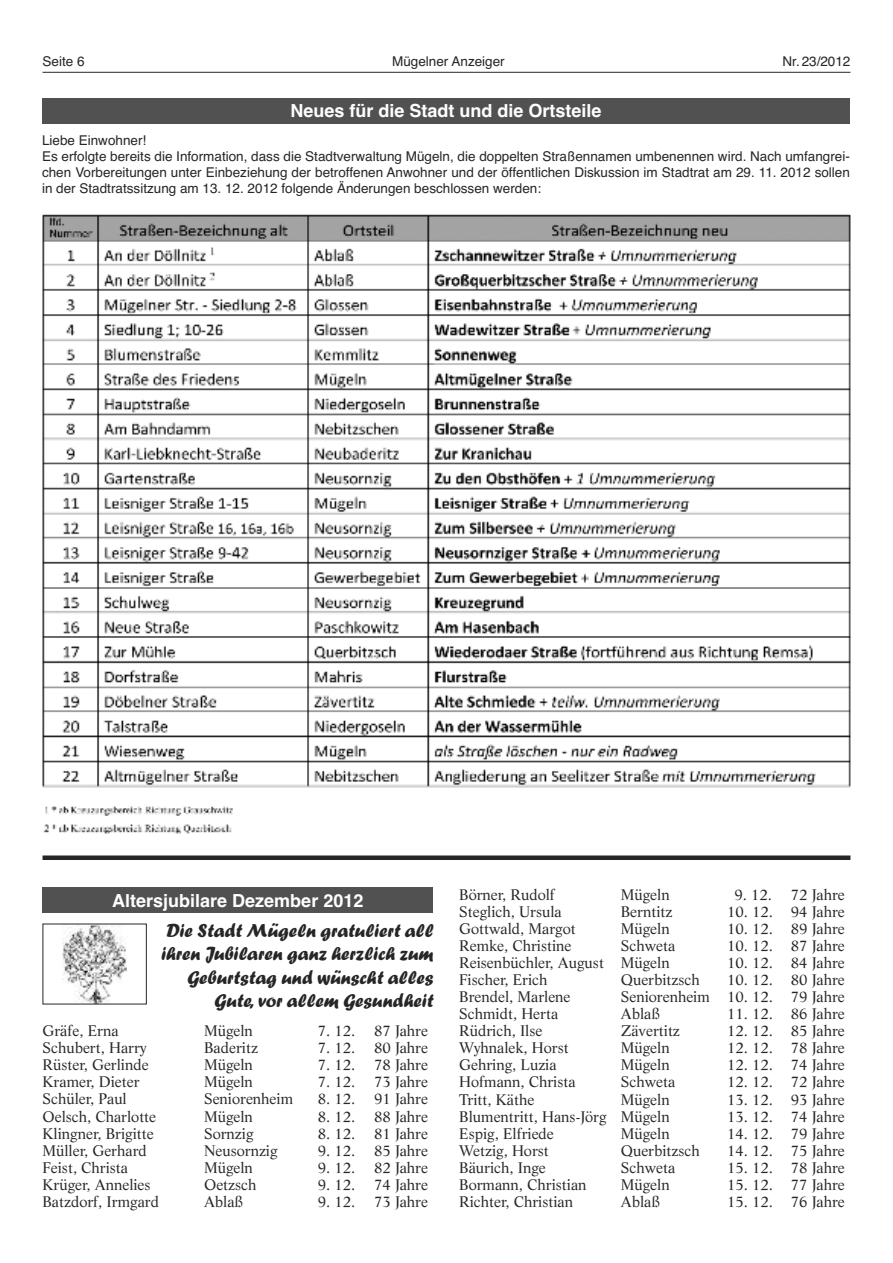
<style>
.page{position:relative;width:893px;height:1263px;background:#fff}
.page>*{position:absolute;margin:0;border:0;box-sizing:border-box;transform-origin:0 0}
.t1{font:19.5px/23.4px "Forte";color:#272627;text-align:right}
.t2{font:700 18px "Helvetica";color:#fff}
.t3{font:15px "Life";color:#272627}
.t4{font:13.5px/16.2px "Helvetica";color:#272627}
</style>
<div class="page">
<div style="left:43px;top:887px;width:390px;height:26px;background:#525152"></div>
<img style="left:62px;top:926px;width:65px;height:76px">
<hr style="left:43px;top:72px;width:807px;height:1px;background:#272627">
<div style="left:42px;top:98px;width:808px;height:25px;background:#525152"></div>
<img style="left:42px;top:214px;width:809px;height:620px">
<div style="left:43px;top:855px;width:807px;height:5px;background:#272627"></div>
<p class="t4" style="left:43px;top:53px;width:44px">Seite 6</p>
<p class="t4" style="left:392px;top:53px;width:114px">Mügelner Anzeiger</p>
<p class="t4" style="left:782px;top:53px;width:69px">Nr. 23/2012</p>
<p class="t2" style="left:290px;top:101px;width:313px">Neues für die Stadt und die Ortsteile</p>
<p class="t4" style="left:42px;top:132px;width:809px">Liebe Einwohner!<br>Es erfolgte bereits die Information, dass die Stadtverwaltung Mügeln, die doppelten Straßennamen umbenennen wird. Nach umfangrei&shy;chen Vorbereitungen unter Einbeziehung der betroffenen Anwohner und der öffentlichen Diskussion im Stadtrat am 29. 11. 2012 sollen in der Stadtratssitzung am 13. 12. 2012 folgende Änderungen beschlossen werden:</p>
<p class="t2" style="left:112px;top:890px;width:253px">Altersjubilare Dezember 2012</p>
<h1 class="t1" style="left:162px;top:920px;width:274px">Die Stadt Mügeln gratuliert all ihren Jubilaren ganz herzlich zum<br>Geburtstag und wünscht alles<br>Gute, vor allem Gesundheit</h1>
<p class="t3" style="left:43px;top:1025px;width:78px">Gräfe, Erna</p>
<p class="t3" style="left:204px;top:1025px;width:50px">Mügeln</p>
<p class="t3" style="left:318px;top:1025px;width:39px">7. 12.</p>
<p class="t3" style="left:374px;top:1025px;width:55px">87 Jahre</p>
<p class="t3" style="left:43px;top:1042px;width:106px">Schubert, Harry</p>
<p class="t3" style="left:204px;top:1042px;width:55px">Baderitz</p>
<p class="t3" style="left:318px;top:1042px;width:39px">7. 12.</p>
<p class="t3" style="left:374px;top:1042px;width:55px">80 Jahre</p>
<p class="t3" style="left:43px;top:1059px;width:108px">Rüster, Gerlinde</p>
<p class="t3" style="left:204px;top:1059px;width:50px">Mügeln</p>
<p class="t3" style="left:318px;top:1059px;width:39px">7. 12.</p>
<p class="t3" style="left:374px;top:1059px;width:55px">78 Jahre</p>
<p class="t3" style="left:43px;top:1076px;width:99px">Kramer, Dieter</p>
<p class="t3" style="left:204px;top:1076px;width:50px">Mügeln</p>
<p class="t3" style="left:318px;top:1076px;width:39px">7. 12.</p>
<p class="t3" style="left:374px;top:1076px;width:55px">73 Jahre</p>
<p class="t3" style="left:43px;top:1093px;width:86px">Schüler, Paul</p>
<p class="t3" style="left:204px;top:1093px;width:91px">Seniorenheim</p>
<p class="t3" style="left:318px;top:1093px;width:39px">8. 12.</p>
<p class="t3" style="left:374px;top:1093px;width:55px">91 Jahre</p>
<p class="t3" style="left:43px;top:1110px;width:115px">Oelsch, Charlotte</p>
<p class="t3" style="left:204px;top:1110px;width:50px">Mügeln</p>
<p class="t3" style="left:318px;top:1110px;width:39px">8. 12.</p>
<p class="t3" style="left:374px;top:1110px;width:55px">88 Jahre</p>
<p class="t3" style="left:43px;top:1127px;width:113px">Klingner, Brigitte</p>
<p class="t3" style="left:204px;top:1127px;width:51px">Sornzig</p>
<p class="t3" style="left:318px;top:1127px;width:39px">8. 12.</p>
<p class="t3" style="left:374px;top:1127px;width:55px">81 Jahre</p>
<p class="t3" style="left:43px;top:1144px;width:106px">Müller, Gerhard</p>
<p class="t3" style="left:204px;top:1144px;width:75px">Neusornzig</p>
<p class="t3" style="left:318px;top:1144px;width:39px">9. 12.</p>
<p class="t3" style="left:374px;top:1144px;width:55px">85 Jahre</p>
<p class="t3" style="left:43px;top:1161px;width:87px">Feist, Christa</p>
<p class="t3" style="left:204px;top:1161px;width:50px">Mügeln</p>
<p class="t3" style="left:318px;top:1161px;width:39px">9. 12.</p>
<p class="t3" style="left:374px;top:1161px;width:55px">82 Jahre</p>
<p class="t3" style="left:43px;top:1178px;width:110px">Krüger, Annelies</p>
<p class="t3" style="left:204px;top:1178px;width:54px">Oetzsch</p>
<p class="t3" style="left:318px;top:1178px;width:39px">9. 12.</p>
<p class="t3" style="left:374px;top:1178px;width:55px">74 Jahre</p>
<p class="t3" style="left:43px;top:1195px;width:118px">Batzdorf, Irmgard</p>
<p class="t3" style="left:204px;top:1195px;width:41px">Ablaß</p>
<p class="t3" style="left:318px;top:1195px;width:39px">9. 12.</p>
<p class="t3" style="left:374px;top:1195px;width:55px">73 Jahre</p>
<p class="t3" style="left:459px;top:889px;width:97px">Börner, Rudolf</p>
<p class="t3" style="left:621px;top:889px;width:50px">Mügeln</p>
<p class="t3" style="left:735px;top:889px;width:39px">9. 12.</p>
<p class="t3" style="left:791px;top:889px;width:55px">72 Jahre</p>
<p class="t3" style="left:459px;top:906px;width:104px">Steglich, Ursula</p>
<p class="t3" style="left:621px;top:906px;width:53px">Berntitz</p>
<p class="t3" style="left:727px;top:906px;width:119px">10. 12. 94 Jahre</p>
<p class="t3" style="left:459px;top:923px;width:118px">Gottwald, Margot</p>
<p class="t3" style="left:621px;top:923px;width:50px">Mügeln</p>
<p class="t3" style="left:727px;top:923px;width:119px">10. 12. 89 Jahre</p>
<p class="t3" style="left:459px;top:940px;width:114px">Remke, Christine</p>
<p class="t3" style="left:621px;top:940px;width:56px">Schweta</p>
<p class="t3" style="left:727px;top:940px;width:119px">10. 12. 87 Jahre</p>
<p class="t3" style="left:459px;top:957px;width:212px">Reisenbüchler, August Mügeln</p>
<p class="t3" style="left:727px;top:957px;width:119px">10. 12. 84 Jahre</p>
<p class="t3" style="left:459px;top:974px;width:90px">Fischer, Erich</p>
<p class="t3" style="left:621px;top:974px;width:81px">Querbitzsch</p>
<p class="t3" style="left:727px;top:974px;width:119px">10. 12. 80 Jahre</p>
<p class="t3" style="left:459px;top:991px;width:113px">Brendel, Marlene</p>
<p class="t3" style="left:621px;top:991px;width:225px">Seniorenheim 10. 12. 79 Jahre</p>
<p class="t3" style="left:459px;top:1008px;width:101px">Schmidt, Herta</p>
<p class="t3" style="left:621px;top:1008px;width:41px">Ablaß</p>
<p class="t3" style="left:727px;top:1008px;width:119px">11. 12. 86 Jahre</p>
<p class="t3" style="left:459px;top:1025px;width:85px">Rüdrich, Ilse</p>
<p class="t3" style="left:621px;top:1025px;width:61px">Zävertitz</p>
<p class="t3" style="left:727px;top:1025px;width:119px">12. 12. 85 Jahre</p>
<p class="t3" style="left:459px;top:1042px;width:111px">Wyhnalek, Horst</p>
<p class="t3" style="left:621px;top:1042px;width:50px">Mügeln</p>
<p class="t3" style="left:727px;top:1042px;width:119px">12. 12. 78 Jahre</p>
<p class="t3" style="left:459px;top:1059px;width:99px">Gehring, Luzia</p>
<p class="t3" style="left:621px;top:1059px;width:50px">Mügeln</p>
<p class="t3" style="left:727px;top:1059px;width:119px">12. 12. 74 Jahre</p>
<p class="t3" style="left:459px;top:1076px;width:118px">Hofmann, Christa</p>
<p class="t3" style="left:621px;top:1076px;width:56px">Schweta</p>
<p class="t3" style="left:727px;top:1076px;width:119px">12. 12. 72 Jahre</p>
<p class="t3" style="left:459px;top:1093px;width:77px">Tritt, Käthe</p>
<p class="t3" style="left:621px;top:1093px;width:50px">Mügeln</p>
<p class="t3" style="left:727px;top:1093px;width:119px">13. 12. 93 Jahre</p>
<p class="t3" style="left:459px;top:1110px;width:212px">Blumentritt, Hans-Jörg Mügeln</p>
<p class="t3" style="left:727px;top:1110px;width:119px">13. 12. 74 Jahre</p>
<p class="t3" style="left:459px;top:1127px;width:96px">Espig, Elfriede</p>
<p class="t3" style="left:621px;top:1127px;width:50px">Mügeln</p>
<p class="t3" style="left:727px;top:1127px;width:119px">14. 12. 79 Jahre</p>
<p class="t3" style="left:459px;top:1144px;width:91px">Wetzig, Horst</p>
<p class="t3" style="left:621px;top:1144px;width:81px">Querbitzsch</p>
<p class="t3" style="left:727px;top:1144px;width:119px">14. 12. 75 Jahre</p>
<p class="t3" style="left:459px;top:1161px;width:88px">Bäurich, Inge</p>
<p class="t3" style="left:621px;top:1161px;width:56px">Schweta</p>
<p class="t3" style="left:727px;top:1161px;width:119px">15. 12. 78 Jahre</p>
<p class="t3" style="left:459px;top:1178px;width:129px">Bormann, Christian</p>
<p class="t3" style="left:621px;top:1178px;width:50px">Mügeln</p>
<p class="t3" style="left:727px;top:1178px;width:119px">15. 12. 77 Jahre</p>
<p class="t3" style="left:459px;top:1195px;width:115px">Richter, Christian</p>
<p class="t3" style="left:621px;top:1195px;width:41px">Ablaß</p>
<p class="t3" style="left:727px;top:1195px;width:119px">15. 12. 76 Jahre</p>
</div>
